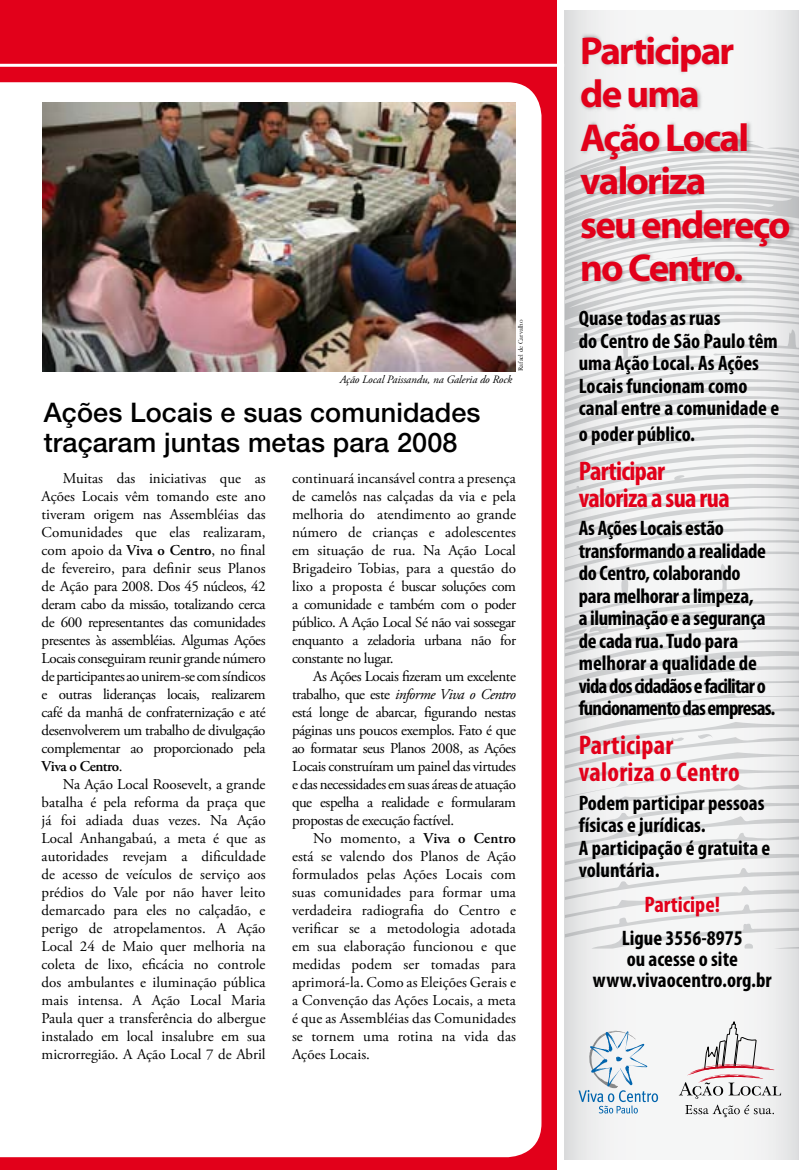
<style>
.page{position:relative;width:808px;height:1170px;background:#fff}
.page>*{position:absolute;margin:0;border:0;box-sizing:border-box;transform-origin:0 0}
.t1{font:700 39px/43.5px "Myriad Pro";letter-spacing:-.045em;color:#e2001a}
.t2{font:500 27px/30px "Helvetica Neue";letter-spacing:.005em;color:#000}
.t3{font:700 condensed 27px/27px "Myriad Pro";letter-spacing:-.025em;color:#e2001a}
.t4{font:700 condensed 27px/27px "Myriad Pro";letter-spacing:-.005em;color:#e2001a}
.t5{font:700 condensed 22.5px "Myriad Pro";color:#e2001a}
.t6{font:700 condensed 21px/22.5px "Myriad Pro";color:#000}
.t7{font:15px/18px "Adobe Garamond Pro";letter-spacing:-.03em;color:#000;text-align:justify}
.t8{font:italic 11.25px "Adobe Garamond Pro";letter-spacing:-.005em;color:#000}
.t9{font:7.05px "Garamond";color:#000}
.s1{font-weight:600}
.s2{font-style:italic}
</style>
<div class="page">
<div style="left:0;top:0;width:557px;height:1169px;background:#e2001a"></div>
<div style="left:0;top:82px;width:541px;height:1075px;background:#fff"></div>
<svg style="left:565px;top:948px;width:234px;height:211px"></svg>
<svg style="left:565px;top:369px;width:234px;height:579px;fill:#efeff0"></svg>
<svg style="left:578px;top:1030px;width:80px;height:83px"></svg>
<img style="left:565px;top:11px;width:234px;height:358px">
<svg style="left:679px;top:1015px;width:102px;height:83px"></svg>
<svg style="left:685px;top:1104px;width:89px;height:13px"></svg>
<hr style="left:0;top:64px;width:564px;height:3px;background:#fff">
<img style="left:43px;top:102px;width:473px;height:269px">
<p class="t9" style="left:516px;top:371px;width:53px;rotate:-90deg">Rafael de Carvalho</p>
<p class="t8" style="left:340px;top:373px;width:174px">Ação Local Paissandu, na Galeria do Rock</p>
<h2 class="t2" style="left:44px;top:397px;width:438px">Ações Locais e suas comunidades traçaram juntas metas para 2008</h2>
<p class="t7" style="left:42px;top:470px;width:225px;text-indent:21px">Muitas das iniciativas que as Ações Locais vêm tomando este ano tiveram origem nas Assembléias das Comunidades que elas realizaram, com apoio da <span class="s1">Viva o Centro</span>, no final de fevereiro, para definir seus Planos de Ação para 2008. Dos 45 núcleos, 42 deram cabo da missão, totalizando cerca de 600 representantes das comunidades presentes às assembléias. Algumas Ações Locais conseguiram reunir grande número de participantes ao unirem-se com síndicos e outras lideranças locais, realizarem café da manhã de confraternização e até desenvolverem um trabalho de divulgação complementar ao proporcionado pela <span class="s1">Viva o Centro</span>.</p>
<p class="t7" style="left:42px;top:776px;width:225px;text-indent:21px">Na Ação Local Roosevelt, a grande batalha é pela reforma da praça que já foi adiada duas vezes. Na Ação Local Anhangabaú, a meta é que as autoridades revejam a dificuldade de acesso de veículos de serviço aos prédios do Vale por não haver leito demarcado para eles no calçadão, e perigo de atropelamentos. A Ação Local 24 de Maio quer melhoria na coleta de lixo, eficácia no controle dos ambulantes e iluminação pública mais intensa. A Ação Local Maria Paula quer a transferência do albergue instalado em local insalubre em sua microrregião. A Ação Local 7 de Abril</p>
<p class="t7" style="left:292px;top:470px;width:225px">continuará incansável contra a presença de camelôs nas calçadas da via e pela melhoria do atendimento ao grande número de crianças e adolescentes em situação de rua. Na Ação Local Brigadeiro Tobias, para a questão do lixo a proposta é buscar soluções com a comunidade e também com o poder público. A Ação Local Sé não vai sossegar enquanto a zeladoria urbana não for constante no lugar.</p>
<p class="t7" style="left:292px;top:668px;width:225px;text-indent:21px">As Ações Locais fizeram um excelente trabalho, que este <span class="s2">informe Viva o Centro </span>está longe de abarcar, figurando nestas páginas uns poucos exemplos. Fato é que ao formatar seus Planos 2008, as Ações Locais construíram um painel das virtudes e das necessidades em suas áreas de atuação que espelha a realidade e formularam propostas de execução factível.</p>
<p class="t7" style="left:292px;top:830px;width:225px;text-indent:21px">No momento, a <span class="s1">Viva o Centro </span>está se valendo dos Planos de Ação formulados pelas Ações Locais com suas comunidades para formar uma verdadeira radiografia do Centro e verificar se a metodologia adotada em sua elaboração funcionou e que medidas podem ser tomadas para aprimorá-la. Como as Eleições Gerais e a Convenção das Ações Locais, a meta é que as Assembléias das Comunidades se tornem uma rotina na vida das Ações Locais.</p>
<h1 class="t1" style="left:580px;top:28px;width:212px">Participar<br>de uma<br>Ação Local valoriza<br>seu endereço no Centro.</h1>
<h3 class="t6" style="left:579px;top:306px;width:202px">Quase todas as ruas<br>do Centro de São Paulo têm uma Ação Local. As Ações<br>Locais funcionam como canal entre a comunidade e</h3>
<h3 class="t6" style="left:579px;top:422px;width:118px">o poder público.</h3>
<h2 class="t3" style="left:579px;top:456px;width:153px">Participar valoriza a sua rua</h2>
<h3 class="t6" style="left:579px;top:516px;width:198px">As Ações Locais estão transformando a realidade do Centro, colaborando para melhorar a limpeza,<br>a iluminação e a segurança de cada rua. Tudo para melhorar a qualidade de vida dos cidadãos e facilitar o funcionamento das empresas.</h3>
<h2 class="t4" style="left:579px;top:731px;width:162px">Participar valoriza o Centro</h2>
<h3 class="t6" style="left:579px;top:791px;width:193px">Podem participar pessoas físicas e jurídicas.<br>A participação é gratuita e voluntária.</h3>
<h3 class="t5" style="left:644px;top:890px;width:77px">Participe!</h3>
<h3 class="t6" style="left:593px;top:926px;width:180px;line-height:21px;text-align:center">Ligue 3556-8975<br>ou acesse o site www.vivaocentro.org.br</h3>
</div>
